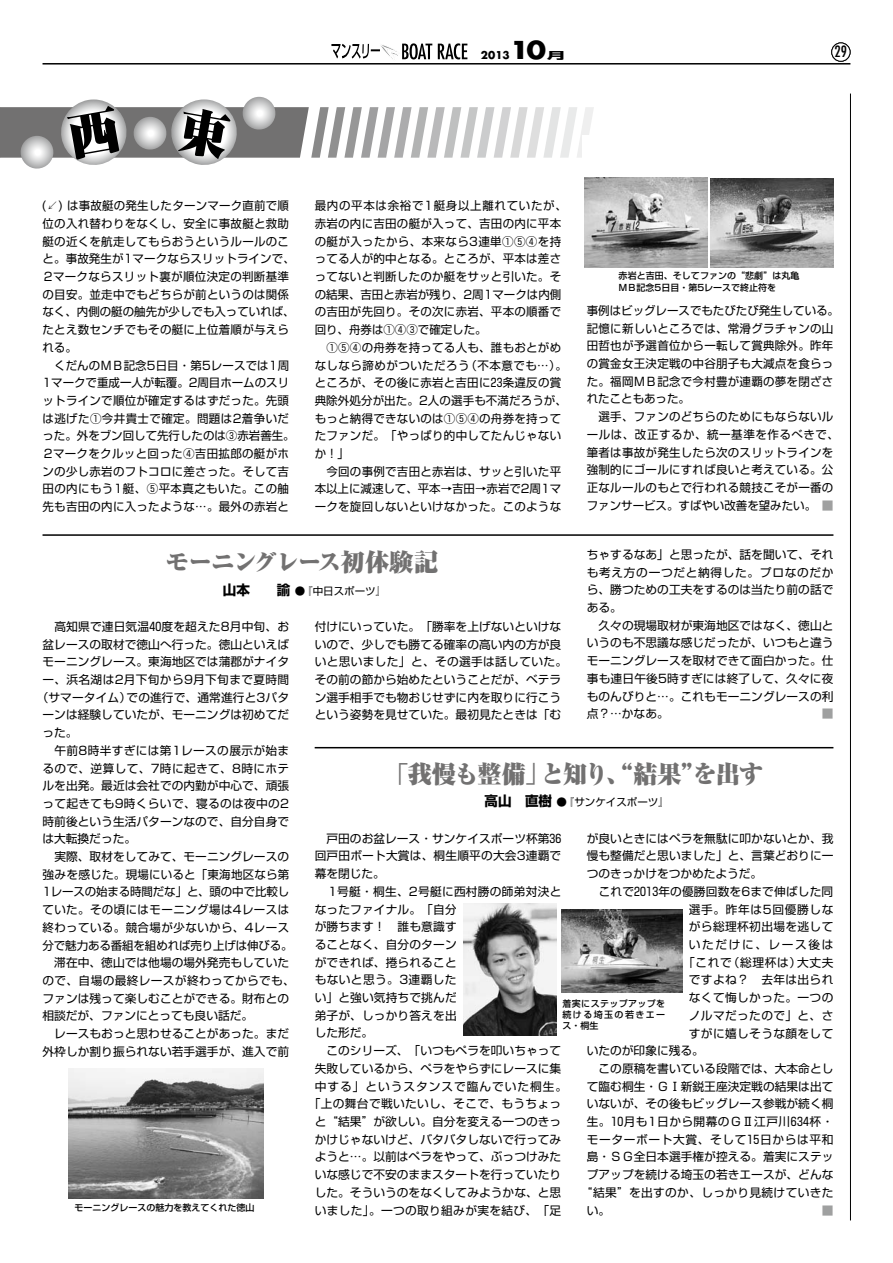
<style>
.page{position:relative;width:893px;height:1263px;background:#fff}
.page>*{position:absolute;margin:0;border:0;box-sizing:border-box;transform-origin:0 0}
.t1{font:900 24px "Ryumin Pro";letter-spacing:-.05em;color:#727171}
.t2{font:700 24px "Futura Std";color:#000;scale:1.2 1}
.t3{font:condensed 15.15px "Futura Std";color:#000}
.t4{font:11.7px/17.7px "Shin Go Pro";letter-spacing:.015em;color:#000}
.t5{font:11.7px "Shin Go Pro";letter-spacing:.055em;color:#000}
.t6{font:11.7px "Shin Go Pro";letter-spacing:.04em;color:#000}
.t7{font:11.7px "Shin Go Pro";letter-spacing:.035em;color:#000}
.t8{font:11.7px "Shin Go Pro";letter-spacing:-.01em;color:#000}
.t9{font:11.7px "Shin Go Pro";letter-spacing:-.005em;color:#000}
.t10{font:11.7px "Shin Go Pro";letter-spacing:.085em;color:#000}
.t11{font:11.7px "Shin Go Pro";letter-spacing:.135em;color:#000}
.t12{font:11.7px "Shin Go Pro";color:#9fa0a0}
.t13{font:10.5px "Shin Go Pro";color:#000}
.t14{font:700 10.5px "Futura Std";color:#000}
.t15{font:700 9.75px "Shin Go Pro";color:#000;scale:2 1}
.t16{font:500 9px/11.2px "Shin Go Pro";color:#000}
.s1{font-size:12px}
.s2{color:#9fa0a0}
.s3{font-weight:700;font-size:13.5px}
</style>
<div class="page">
<hr style="left:43px;top:63px;width:807px;height:2px;background:#000">
<svg style="left:331px;top:43px;width:101px;height:17px"></svg>
<svg style="left:438px;top:43px;width:29px;height:16px"></svg>
<div style="left:831px;top:43px;width:19px;height:19px;border:1px solid #000;border-radius:50%"></div>
<hr style="left:850px;top:94px;width:1px;height:1126px;background:#000">
<svg style="left:0;top:97px;width:594px;height:72px"></svg>
<hr style="left:43px;top:534px;width:790px;height:2px;background:#000">
<hr style="left:315px;top:747px;width:518px;height:1px;background:#000">
<div style="left:583px;top:135px;width:259px;height:170px;background:#fff"></div>
<img style="left:584px;top:178px;width:123px;height:89px">
<img style="left:711px;top:178px;width:123px;height:89px">
<img style="left:69px;top:1069px;width:195px;height:129px">
<img style="left:464px;top:903px;width:93px;height:132px">
<img style="left:561px;top:910px;width:121px;height:83px">
<p class="t14" style="left:481px;top:48px;width:30px">2013</p>
<h1 class="t2" style="left:510px;top:35px;width:32px">10</h1>
<p class="t15" style="left:546px;top:48px;width:11px">月</p>
<p class="t3" style="left:835px;top:43px;width:14px">29</p>
<p class="t4" style="left:42px;top:195px;width:254px"><span class="s1">(↙)</span> は事故艇の発生したターンマーク直前で順位の入れ替わりをなくし、安全に事故艇と救助艇の近くを航走してもらおうというルールのこと。事故発生が1マークならスリットラインで、<br>2マークならスリット裏が順位決定の判断基準の目安。並走中でもどちらが前というのは関係なく、内側の艇の舳先が少しでも入っていれば、たとえ数センチでもその艇に上位着順が与えられる。<br>　くだんのＭＢ記念5日目・第5レースでは1周<br>1マークで重成一人が転覆。2周目ホームのスリットラインで順位が確定するはずだった。先頭は逃げた①今井貴士で確定。問題は2着争いだった。外をブン回して先行したのは③赤岩善生。<br>2マークをクルッと回った④吉田拡郎の艇がホンの少し赤岩のフトコロに差さった。そして吉田の内にもう1艇、⑤平本真之もいた。この舳先も吉田の内に入ったような…。最外の赤岩と</p>
<p class="t4" style="left:315px;top:195px;width:254px">最内の平本は余裕で1艇身以上離れていたが、赤岩の内に吉田の艇が入って、吉田の内に平本の艇が入ったから、本来なら3連単①⑤④を持ってる人が的中となる。ところが、平本は差さってないと判断したのか艇をサッと引いた。その結果、吉田と赤岩が残り、2周1マークは内側の吉田が先回り。その次に赤岩、平本の順番で回り、舟券は①④③で確定した。<br>　①⑤④の舟券を持ってる人も、誰もおとがめなしなら諦めがついただろう（不本意でも…）。ところが、その後に赤岩と吉田に23条違反の賞典除外処分が出た。2人の選手も不満だろうが、もっと納得できないのは①⑤④の舟券を持ってたファンだ。「やっぱり的中してたんじゃないか！」<br>　今回の事例で吉田と赤岩は、サッと引いた平本以上に減速して、平本→吉田→赤岩で2周1マークを旋回しないといけなかった。このような</p>
<p class="t16" style="left:619px;top:269px;width:182px">赤岩と吉田、そしてファンの“悲劇”は丸亀<br>ＭＢ記念5日目・第5レースで終止符を</p>
<p class="t4" style="left:587px;top:300px;width:254px">事例はビッグレースでもたびたび発生している。記憶に新しいところでは、常滑グラチャンの山田哲也が予選首位から一転して賞典除外。昨年の賞金女王決定戦の中谷朋子も大減点を食らった。福岡ＭＢ記念で今村豊が連覇の夢を閉ざされたこともあった。<br>　選手、ファンのどちらのためにもならないルールは、改正するか、統一基準を作るべきで、筆者は事故が発生したら次のスリットラインを強制的にゴールにすれば良いと考えている。公正なルールのもとで行われる競技こそが一番のファンサービス。すばやい改善を望みたい。 <span class="s2">■</span></p>
<p class="t4" style="left:587px;top:544px;width:248px">ちゃするなあ」と思ったが、話を聞いて、それも考え方の一つだと納得した。プロなのだから、勝つための工夫をするのは当たり前の話である。<br>　久々の現場取材が東海地区ではなく、徳山というのも不思議な感じだったが、いつもと違うモーニングレースを取材できて面白かった。仕事も連日午後5時すぎには終了して、久々に夜ものんびりと…。これもモーニングレースの利点？…かなあ。</p>
<h1 class="t1" style="left:166px;top:543px;width:274px">モーニングレース初体験記</h1>
<p class="t13" style="left:223px;top:582px;width:165px"><span class="s3">山本　　諭</span> ●『中日スポーツ』</p>
<p class="t4" style="left:315px;top:616px;width:254px">付けにいっていた。「勝率を上げないといけないので、少しでも勝てる確率の高い内の方が良いと思いました」と、その選手は話していた。その前の節から始めたということだが、ベテラン選手相手でも物おじせずに内を取りに行こうという姿勢を見せていた。最初見たときは「む</p>
<p class="t4" style="left:43px;top:616px;width:248px">　高知県で連日気温40度を超えた8月中旬、お</p>
<p class="t4" style="left:43px;top:634px;width:248px">盆レースの取材で徳山へ行った。徳山といえば</p>
<p class="t4" style="left:43px;top:651px;width:248px">モーニングレース。東海地区では蒲郡がナイタ</p>
<p class="t4" style="left:43px;top:669px;width:248px">ー、浜名湖は2月下旬から9月下旬まで夏時間</p>
<p class="t4" style="left:37px;top:687px;width:254px">（サマータイム）での進行で、通常進行と3パタ</p>
<p class="t4" style="left:43px;top:705px;width:248px">ーンは経験していたが、モーニングは初めてだ</p>
<p class="t4" style="left:43px;top:722px;width:37px">った。</p>
<p class="t4" style="left:43px;top:740px;width:248px">　午前8時半すぎには第1レースの展示が始ま</p>
<p class="t4" style="left:43px;top:758px;width:248px">るので、逆算して、7時に起きて、8時にホテ</p>
<p class="t4" style="left:43px;top:775px;width:248px">ルを出発。最近は会社での内勤が中心で、頑張</p>
<p class="t4" style="left:43px;top:793px;width:248px">って起きても9時くらいで、寝るのは夜中の2</p>
<p class="t4" style="left:43px;top:811px;width:248px">時前後という生活パターンなので、自分自身で</p>
<p class="t4" style="left:43px;top:829px;width:95px">は大転換だった。</p>
<p class="t4" style="left:43px;top:846px;width:248px">　実際、取材をしてみて、モーニングレースの</p>
<p class="t4" style="left:42px;top:864px;width:248px">強みを感じた。現場にいると「東海地区なら第</p>
<p class="t8" style="left:42px;top:882px;width:248px">1レースの始まる時間だな」と、頭の中で比較し</p>
<p class="t6" style="left:42px;top:900px;width:248px">ていた。その頃にはモーニング場は4レースは</p>
<p class="t6" style="left:42px;top:918px;width:248px">終わっている。競合場が少ないから、4レース</p>
<p class="t9" style="left:43px;top:935px;width:252px">分で魅力ある番組を組めれば売り上げは伸びる。</p>
<p class="t4" style="left:43px;top:952px;width:248px">　滞在中、徳山では他場の場外発売もしていた</p>
<p class="t4" style="left:43px;top:970px;width:254px">ので、自場の最終レースが終わってからでも、</p>
<p class="t4" style="left:43px;top:988px;width:248px">ファンは残って楽しむことができる。財布との</p>
<p class="t4" style="left:43px;top:1006px;width:212px">相談だが、ファンにとっても良い話だ。</p>
<p class="t4" style="left:43px;top:1023px;width:248px">　レースもおっと思わせることがあった。まだ</p>
<p class="t4" style="left:43px;top:1041px;width:248px">外枠しか割り振られない若手選手が、進入で前</p>
<p class="t12" style="left:822px;top:704px;width:13px">■</p>
<h1 class="t1" style="left:385px;top:755px;width:380px">「我慢も整備」と知り、“結果”を出す</h1>
<p class="t13" style="left:484px;top:794px;width:186px"><span class="s3">高山　直樹</span> ●『サンケイスポーツ』</p>
<p class="t4" style="left:315px;top:828px;width:248px">　戸田のお盆レース・サンケイスポーツ杯第36</p>
<p class="t4" style="left:315px;top:846px;width:248px">回戸田ボート大賞は、桐生順平の大会3連覇で</p>
<p class="t4" style="left:315px;top:863px;width:72px">幕を閉じた。</p>
<p class="t4" style="left:315px;top:881px;width:248px">　1号艇・桐生、2号艇に西村勝の師弟対決と</p>
<p class="t4" style="left:315px;top:899px;width:144px">なったファイナル。「自分</p>
<p class="t4" style="left:315px;top:916px;width:144px">が勝ちます！　誰も意識す</p>
<p class="t4" style="left:315px;top:934px;width:144px">ることなく、自分のターン</p>
<p class="t4" style="left:315px;top:952px;width:144px">ができれば、捲られること</p>
<p class="t7" style="left:315px;top:970px;width:143px">もないと思う。3連覇した</p>
<p class="t4" style="left:315px;top:987px;width:144px">い」と強い気持ちで挑んだ</p>
<p class="t4" style="left:315px;top:1005px;width:144px">弟子が、しっかり答えを出</p>
<p class="t4" style="left:315px;top:1023px;width:60px">した形だ。</p>
<p class="t4" style="left:315px;top:1040px;width:248px">　このシリーズ、「いつもペラを叩いちゃって</p>
<p class="t4" style="left:315px;top:1058px;width:248px">失敗しているから、ペラをやらずにレースに集</p>
<p class="t10" style="left:315px;top:1076px;width:254px">中する」というスタンスで臨んでいた桐生。</p>
<p class="t4" style="left:309px;top:1093px;width:254px">「上の舞台で戦いたいし、そこで、もうちょっ</p>
<p class="t4" style="left:315px;top:1111px;width:248px">と“結果”が欲しい。自分を変える一つのきっ</p>
<p class="t4" style="left:315px;top:1129px;width:248px">かけじゃないけど、バタバタしないで行ってみ</p>
<p class="t4" style="left:315px;top:1147px;width:248px">ようと…。以前はペラをやって、ぶっつけみた</p>
<p class="t4" style="left:315px;top:1164px;width:248px">いな感じで不安のままスタートを行っていたり</p>
<p class="t4" style="left:315px;top:1182px;width:248px">した。そういうのをなくしてみようかな、と思</p>
<p class="t4" style="left:315px;top:1200px;width:248px">いました」。一つの取り組みが実を結び、「足</p>
<p class="t4" style="left:587px;top:828px;width:248px">が良いときにはペラを無駄に叩かないとか、我</p>
<p class="t4" style="left:587px;top:846px;width:248px">慢も整備だと思いました」と、言葉どおりに一</p>
<p class="t4" style="left:587px;top:863px;width:177px">つのきっかけをつかめたようだ。</p>
<p class="t4" style="left:587px;top:881px;width:248px">　これで2013年の優勝回数を6まで伸ばした同</p>
<p class="t5" style="left:689px;top:899px;width:146px">選手。昨年は5回優勝しな</p>
<p class="t4" style="left:689px;top:916px;width:146px">がら総理杯初出場を逃して</p>
<p class="t11" style="left:689px;top:935px;width:146px">いただけに、レース後は</p>
<p class="t5" style="left:683px;top:953px;width:152px">「これで（総理杯は）大丈夫</p>
<p class="t4" style="left:689px;top:970px;width:146px">ですよね？　去年は出られ</p>
<p class="t4" style="left:689px;top:987px;width:146px">なくて悔しかった。一つの</p>
<p class="t4" style="left:689px;top:1005px;width:146px">ノルマだったので」と、さ</p>
<p class="t4" style="left:689px;top:1023px;width:146px">すがに嬉しそうな顔をして</p>
<p class="t4" style="left:587px;top:1040px;width:118px">いたのが印象に残る。</p>
<p class="t4" style="left:587px;top:1058px;width:248px">　この原稿を書いている段階では、大本命とし</p>
<p class="t4" style="left:587px;top:1076px;width:248px">て臨む桐生・ＧⅠ新鋭王座決定戦の結果は出て</p>
<p class="t4" style="left:587px;top:1093px;width:248px">いないが、その後もビッグレース参戦が続く桐</p>
<p class="t7" style="left:587px;top:1112px;width:248px">生。10月も1日から開幕のＧⅡ江戸川634杯・</p>
<p class="t5" style="left:587px;top:1130px;width:248px">モーターボート大賞、そして15日からは平和</p>
<p class="t4" style="left:587px;top:1147px;width:248px">島・ＳＧ全日本選手権が控える。着実にステッ</p>
<p class="t4" style="left:587px;top:1164px;width:248px">プアップを続ける埼玉の若きエースが、どんな</p>
<p class="t4" style="left:581px;top:1182px;width:254px">“結果”を出すのか、しっかり見続けていきた</p>
<p class="t4" style="left:587px;top:1200px;width:25px">い。</p>
<p class="t12" style="left:822px;top:1200px;width:13px">■</p>
<p class="t16" style="left:563px;top:996px;width:104px;text-align:justify">着実にステップアップを続ける埼玉の若きエース・桐生</p>
<p class="t16" style="left:75px;top:1201px;width:181px">モーニングレースの魅力を教えてくれた徳山</p>
</div>
